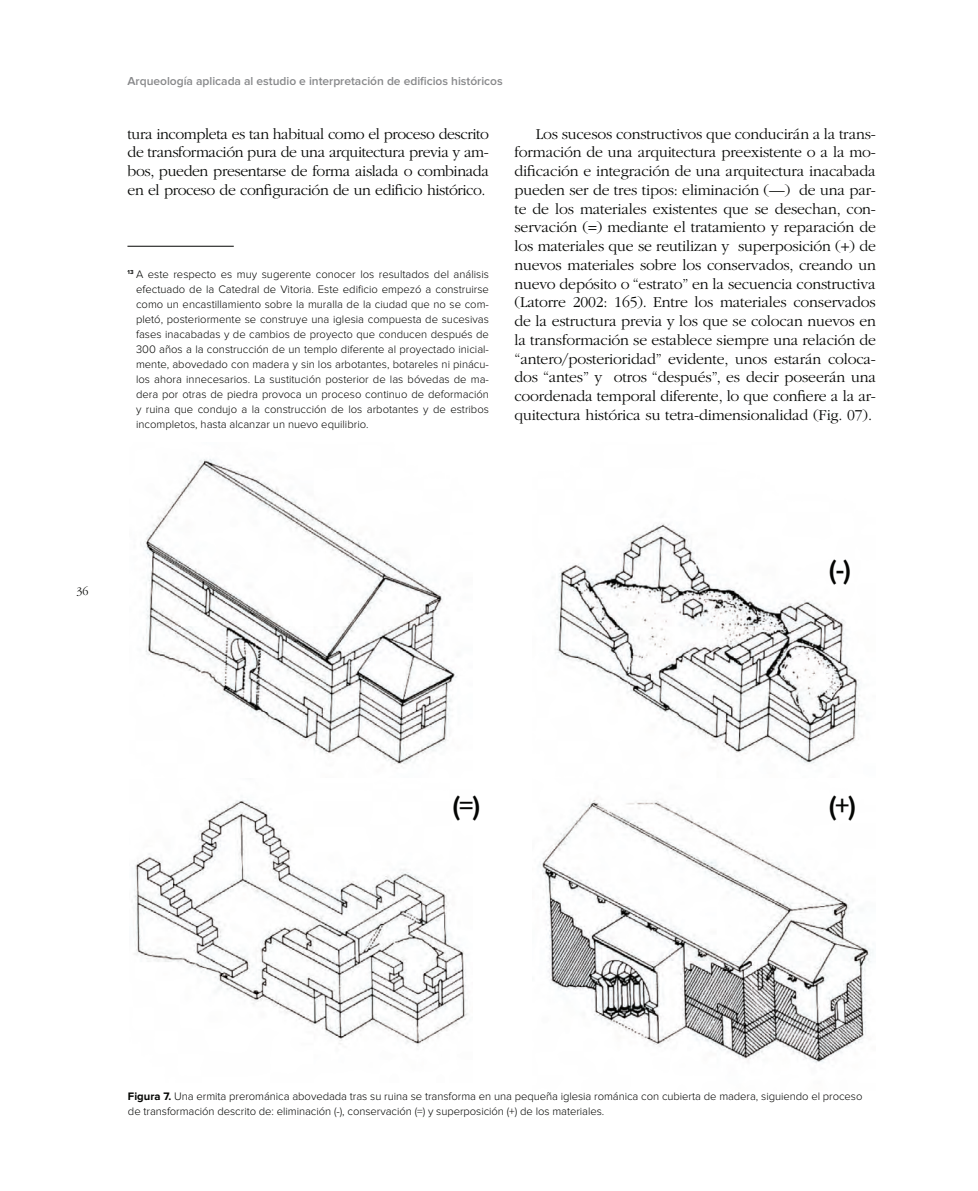
<style>
.page{position:relative;width:978px;height:1191px;background:#fff}
.page>*{position:absolute;margin:0;border:0;box-sizing:border-box;transform-origin:0 0}
.t1{font:600 28.5px "Proxima Nova";color:#040503}
.t2{font:300 15.75px/18.8px "ITC Garamond Std";letter-spacing:-.01em;color:#040503;text-align:justify}
.t3{font:600 12px "Proxima Nova";color:#87888a}
.t4{font:300 12px "ITC Garamond Std";color:#040503}
.t5{font:300 11.25px/15px "Proxima Nova";letter-spacing:-.005em;color:#040503;text-align:justify}
.t6{font:700 6px "Proxima Nova";color:#040503}
.s1{font-weight:700}
</style>
<div class="page">
<img style="left:134px;top:459px;width:334px;height:587px">
<img style="left:539px;top:523px;width:334px;height:540px">
<hr style="left:127px;top:246px;width:107px;height:1px;background:#040503">
<p class="t3" style="left:128px;top:77px;width:377px">Arqueología aplicada al estudio e interpretación de edificios históricos</p>
<p class="t2" style="left:128px;top:125px;width:363px">tura incompleta es tan habitual como el proceso descrito de transformación pura de una arquitectura previa y am&shy;bos, pueden presentarse de forma aislada o combinada en el proceso de configuración de un edificio histórico.</p>
<p class="t6" style="left:128px;top:270px;width:7px">13</p>
<p class="t5" style="left:136px;top:268px;width:354px">A este respecto es muy sugerente conocer los resultados del análisis efectuado de la Catedral de Vitoria. Este edificio empezó a construirse como un encastillamiento sobre la muralla de la ciudad que no se com&shy;pletó, posteriormente se construye una iglesia compuesta de sucesivas fases inacabadas y de cambios de proyecto que conducen después de 300 años a la construcción de un templo diferente al proyectado inicial&shy;mente, abovedado con madera y sin los arbotantes, botareles ni pinácu&shy;los ahora innecesarios. La sustitución posterior de las bóvedas de ma&shy;dera por otras de piedra provoca un proceso continuo de deformación y ruina que condujo a la construcción de los arbotantes y de estribos incompletos, hasta alcanzar un nuevo equilibrio.</p>
<p class="t2" style="left:514px;top:125px;width:363px;text-indent:21px">Los sucesos constructivos que conducirán a la trans&shy;formación de una arquitectura preexistente o a la mo&shy;dificación e integración de una arquitectura inacabada pueden ser de tres tipos: eliminación (—) de una par&shy;te de los materiales existentes que se desechan, con&shy;servación (=) mediante el tratamiento y reparación de los materiales que se reutilizan y superposición (+) de nuevos materiales sobre los conservados, creando un nuevo depósito o “estrato” en la secuencia constructiva (Latorre 2002: 165). Entre los materiales conservados de la estructura previa y los que se colocan nuevos en la transformación se establece siempre una relación de “antero/posterioridad” evidente, unos estarán coloca&shy;dos “antes” y otros “después”, es decir poseerán una coordenada temporal diferente, lo que confiere a la ar&shy;quitectura histórica su tetra-dimensionalidad (Fig. 07).</p>
<p class="t4" style="left:77px;top:587px;width:13px">36</p>
<h1 class="t1" style="left:829px;top:559px;width:24px">(-)</h1>
<h1 class="t1" style="left:452px;top:795px;width:29px">(=)</h1>
<h1 class="t1" style="left:829px;top:795px;width:29px">(+)</h1>
<p class="t5" style="left:128px;top:1089px;width:736px"><span class="s1">Figura 7.</span> Una ermita prerománica abovedada tras su ruina se transforma en una pequeña iglesia románica con cubierta de madera, siguiendo el proceso de transformación descrito de: eliminación (-), conservación (=) y superposición (+) de los materiales.</p>
</div>
